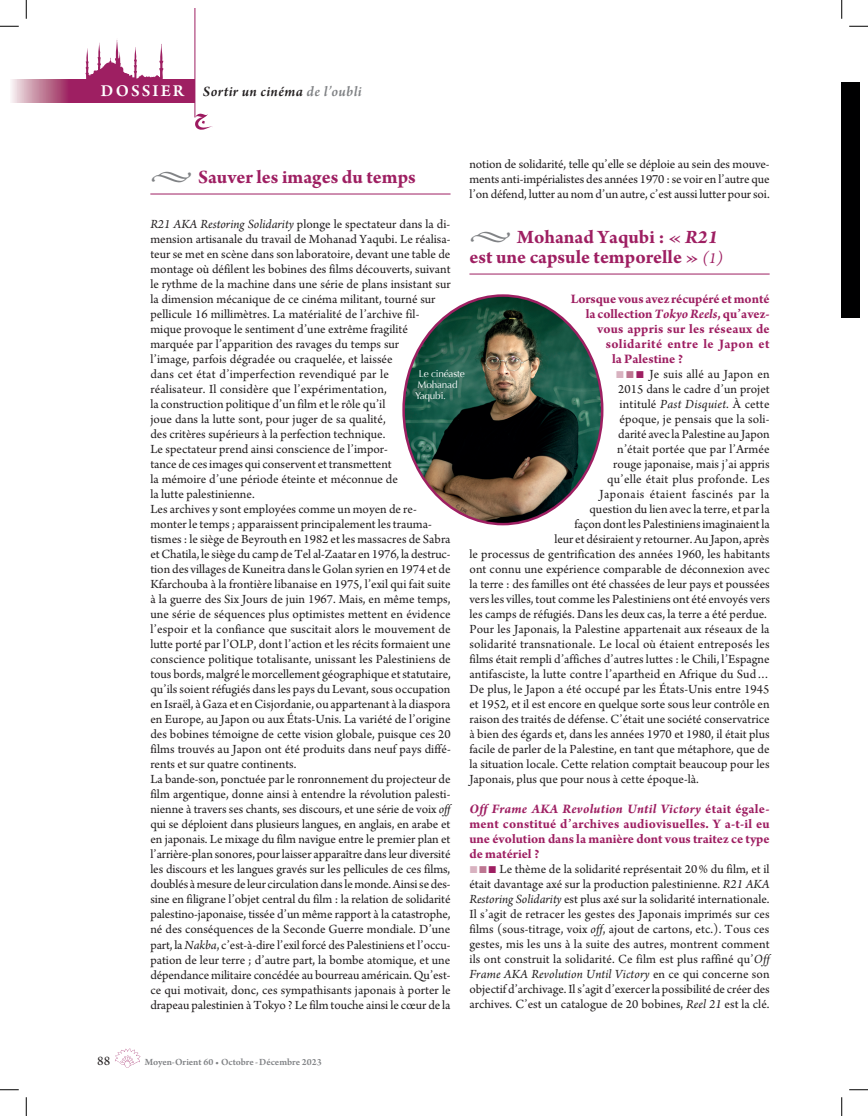
<style>
.page{position:relative;width:868px;height:1116px;background:#fff}
.page>*{position:absolute;margin:0;border:0;box-sizing:border-box;transform-origin:0 0}
.t1{font:700 20px/20px "Arno Pro";color:#9e1f62}
.t2{font:italic 600 15px "Arno Pro";letter-spacing:.025em;color:#231f20}
.t3{font:700 13.75px/15px "Arno Pro";color:#9e1f62;text-align:justify}
.t4{font:700 13.75px "Arno Pro";letter-spacing:.03em;color:#9e1f62}
.t5{font:13.75px "Arno Pro";color:#231f20}
.t6{font:13.12px/15px "Arno Pro";color:#231f20;text-align:justify}
.t7{font:13.12px "Arno Pro";letter-spacing:.03em;color:#231f20}
.t8{font:600 10px "Arno Pro";letter-spacing:-.005em;color:#808285}
.t9{font:10px/11.2px "Optima";letter-spacing:-.02em;color:#fff}
.s1{font-style:normal;font-size:17.5px;color:#fff}
.s2{color:#808285}
.s3{font-family:"Minion Pro";font-size:26.25px;color:#808285}
.s4{font-style:italic}
.s5{font-weight:400;font-style:italic;font-size:16.25px}
</style>
<div class="page">
<svg style="left:115px;top:1048px;width:25px;height:19px"></svg>
<svg style="left:11px;top:79px;width:183px;height:23px;background:#ab4177"></svg>
<svg style="left:81px;top:40px;width:85px;height:41px"></svg>
<hr style="left:194px;top:9px;width:1px;height:108px;background:#9e1f62">
<svg style="left:195px;top:113px;width:18px;height:17px"></svg>
<div style="left:841px;top:83px;width:18px;height:234px;background:#000001"></div>
<img style="left:403px;top:295px;width:199px;height:229px">
<hr style="left:150px;top:194px;width:300px;height:1px;background:#9e1f62">
<hr style="left:469px;top:274px;width:300px;height:1px;background:#9e1f62">
<svg style="left:0;top:25px;width:19px;height:2px"></svg>
<svg style="left:849px;top:25px;width:18px;height:2px"></svg>
<svg style="left:0;top:1089px;width:19px;height:1px"></svg>
<svg style="left:849px;top:1089px;width:18px;height:1px"></svg>
<svg style="left:25px;top:0;width:2px;height:19px"></svg>
<svg style="left:25px;top:1097px;width:2px;height:18px"></svg>
<svg style="left:841px;top:0;width:1px;height:19px"></svg>
<svg style="left:841px;top:1097px;width:1px;height:18px"></svg>
<svg style="left:455px;top:504px;width:13px;height:9px"></svg>
<p class="t2" style="left:101px;top:82px;width:262px"><span class="s1">DOSSIER</span> Sortir un cinéma <span class="s2">de l’oubli</span></p>
<p class="t6" style="left:469px;top:157px;width:302px">notion de solidarité, telle qu’elle se déploie au sein des mouve&shy;ments anti-impérialistes des années 1970 :se voir en l’autre que l’on défend, lutter au nom d’un autre, c’est aussi lutter pour soi.</p>
<h1 class="t1" style="left:469px;top:228px;width:255px"><span class="s3">•</span> Mohanad Yaqubi : « <span class="s4">R21 </span>est une capsule temporelle » <span class="s5">(1)</span></h1>
<p class="t3" style="left:570px;top:292px;width:200px">Lorsque vous avez récupéré et monté</p>
<p class="t3" style="left:585px;top:307px;width:185px">la collection <span class="s4">Tokyo Reels</span>, qu’avez-</p>
<p class="t3" style="left:597px;top:322px;width:174px">vous appris sur les réseaux de</p>
<p class="t4" style="left:605px;top:336px;width:165px">solidarité entre le Japon et</p>
<p class="t3" style="left:612px;top:352px;width:73px">la Palestine ?</p>
<p class="t6" style="left:649px;top:367px;width:121px">Je suis allé au Japon en</p>
<p class="t6" style="left:618px;top:382px;width:153px">2015 dans le cadre d’un projet</p>
<p class="t6" style="left:619px;top:397px;width:151px">intitulé <span class="s4">Past Disquiet</span>. À cette</p>
<p class="t6" style="left:619px;top:412px;width:151px">époque, je pensais que la soli-</p>
<p class="t6" style="left:618px;top:427px;width:153px">darité avec la Palestine au Japon</p>
<p class="t6" style="left:617px;top:442px;width:154px">n’était portée que par l’Armée</p>
<p class="t6" style="left:613px;top:457px;width:158px">rouge japonaise, mais j’ai appris</p>
<p class="t6" style="left:607px;top:472px;width:164px">qu’elle était plus profonde. Les</p>
<p class="t7" style="left:599px;top:487px;width:171px">Japonais étaient fascinés par la</p>
<p class="t6" style="left:589px;top:502px;width:182px">question du lien avec la terre, et par la</p>
<p class="t6" style="left:574px;top:517px;width:197px">façon dont les Palestiniens imaginaient la</p>
<p class="t6" style="left:554px;top:532px;width:216px">leur et désiraient y retourner. Au Japon, après</p>
<p class="t6" style="left:469px;top:547px;width:302px">le processus de gentrification des années 1960, les habitants</p>
<p class="t6" style="left:469px;top:562px;width:302px">ont connu une expérience comparable de déconnexion avec</p>
<p class="t6" style="left:469px;top:577px;width:302px">la terre : des familles ont été chassées de leur pays et poussées</p>
<p class="t6" style="left:469px;top:592px;width:302px">vers les villes, tout comme les Palestiniens ont été envoyés vers</p>
<p class="t6" style="left:469px;top:607px;width:299px">les camps de réfugiés. Dans les deux cas, la terre a été perdue.</p>
<p class="t6" style="left:469px;top:622px;width:301px">Pour les Japonais, la Palestine appartenait aux réseaux de la</p>
<p class="t6" style="left:469px;top:637px;width:301px">solidarité transnationale. Le local où étaient entreposés les</p>
<p class="t6" style="left:469px;top:652px;width:302px">films était rempli d’affiches d’autres luttes : le Chili, l’Espagne</p>
<p class="t6" style="left:469px;top:667px;width:301px">antifasciste, la lutte contre l’apartheid en Afrique du Sud…</p>
<p class="t6" style="left:469px;top:682px;width:301px">De plus, le Japon a été occupé par les États-Unis entre 1945</p>
<p class="t6" style="left:469px;top:697px;width:302px">et 1952, et il est encore en quelque sorte sous leur contrôle en</p>
<p class="t6" style="left:469px;top:712px;width:301px">raison des traités de défense. C’était une société conservatrice</p>
<p class="t6" style="left:469px;top:727px;width:301px">à bien des égards et, dans les années 1970 et 1980, il était plus</p>
<p class="t6" style="left:469px;top:742px;width:301px">facile de parler de la Palestine, en tant que métaphore, que de</p>
<p class="t6" style="left:469px;top:757px;width:302px">la situation locale. Cette relation comptait beaucoup pour les</p>
<p class="t6" style="left:469px;top:772px;width:231px">Japonais, plus que pour nous à cette époque-là.</p>
<p class="t3" style="left:469px;top:802px;width:302px"><span class="s4">Off Frame AKA Revolution Until Victory</span> était égale&shy;ment constitué d’archives audiovisuelles. Y a-t-il eu une évolution dans la manière dont vous traitez ce type de matériel ?</p>
<p class="t6" style="left:469px;top:862px;width:302px;text-indent:30px">Le thème de la solidarité représentait 20% du film, et il était davantage axé sur la production palestinienne. <span class="s4">R21 AKA Restoring Solidarity</span> est plus axé sur la solidarité internationale.<br>Il s’agit de retracer les gestes des Japonais imprimés sur ces films (sous-titrage, voix <span class="s4">off</span>, ajout de cartons, etc.). Tous ces gestes, mis les uns à la suite des autres, montrent comment ils ont construit la solidarité. Ce film est plus raffiné qu’<span class="s4">Off Frame AKA Revolution Until Victory</span> en ce qui concerne son objectif d’archivage. Il s’agit d’exercer la possibilité de créer des archives. C’est un catalogue de 20 bobines, <span class="s4">Reel 21</span> est la clé.</p>
<h1 class="t1" style="left:150px;top:168px;width:267px"><span class="s3">•</span> Sauver les images du temps</h1>
<p class="t6" style="left:150px;top:217px;width:302px;text-align:left"><span class="s4">R21 AKA Restoring Solidarity</span> plonge le spectateur dans la di&shy;mension artisanale du travail de Mohanad Yaqubi. Le réalisa&shy;teur se met en scène dans son laboratoire, devant une table de montage où défilent les bobines des films découverts, suivant le rythme de la machine dans une série de plans insistant sur la dimension mécanique de ce cinéma militant, tourné sur pellicule 16 millimètres. La matérialité de l’archive fil&shy;mique provoque le sentiment d’une extrême fragilité marquée par l’apparition des ravages du temps sur<br>l’image, parfois dégradée ou craquelée, et laissée<br>dans cet état d’imperfection revendiqué par le<br>réalisateur. Il considère que l’expérimentation,<br>la construction politique d’un film et le rôle qu’il<br>joue dans la lutte sont, pour juger de sa qualité,<br>des critères supérieurs à la perfection technique.<br>Le spectateur prend ainsi conscience de l’impor-<br>tance de ces images qui conservent et transmettent<br>la mémoire d’une période éteinte et méconnue de<br>la lutte palestinienne.<br>Les archives y sont employées comme un moyen de re&shy;monter le temps ; apparaissent principalement les trauma&shy;tismes : le siège de Beyrouth en 1982 et les massacres de Sabra et Chatila, le siège du camp de Tel al-Zaatar en 1976, la destruc&shy;tion des villages de Kuneitra dans le Golan syrien en 1974 et de Kfarchouba à la frontière libanaise en 1975, l’exil qui fait suite à la guerre des Six Jours de juin 1967. Mais, en même temps, une série de séquences plus optimistes mettent en évidence l’espoir et la confiance que suscitait alors le mouvement de lutte porté par l’OLP, dont l’action et les récits formaient une conscience politique totalisante, unissant les Palestiniens de tous bords, malgré le morcellement géographique et statutaire, qu’ils soient réfugiés dans les pays du Levant, sous occupation en Israël, à Gaza et en Cisjordanie, ou appartenant à la diaspora en Europe, au Japon ou aux États-Unis. La variété de l’origine des bobines témoigne de cette vision globale, puisque ces 20 films trouvés au Japon ont été produits dans neuf pays diffé&shy;rents et sur quatre continents.<br>La bande-son, ponctuée par le ronronnement du projecteur de film argentique, donne ainsi à entendre la révolution palesti&shy;nienne à travers ses chants, ses discours, et une série de voix <span class="s4">off </span>qui se déploient dans plusieurs langues, en anglais, en arabe et en japonais. Le mixage du film navigue entre le premier plan et l’arrière-plan sonores, pour laisser apparaître dans leur diversité les discours et les langues gravés sur les pellicules de ces films, doublés à mesure de leur circulation dans le monde. Ainsi se des&shy;sine en filigrane l’objet central du film : la relation de solidarité palestino-japonaise, tissée d’un même rapport à la catastrophe, né des conséquences de la Seconde Guerre mondiale. D’une part, la <span class="s4">Nakba</span>, c’est-à-dire l’exil forcé des Palestiniens et l’occu&shy;pation de leur terre ; d’autre part, la bombe atomique, et une dépendance militaire concédée au bourreau américain. Qu’est&shy;ce qui motivait, donc, ces sympathisants japonais à porter le drapeau palestinien à Tokyo ? Le film touche ainsi le cœur de la</p>
<p class="t9" style="left:415px;top:368px;width:51px;text-indent:4px">Le cinéaste<br>Mohanad<br>Yaqubi.</p>
<p class="t5" style="left:97px;top:1053px;width:15px">88</p>
<p class="t8" style="left:145px;top:1056px;width:178px">Moyen-Orient 60 • Octobre -Décembre 2023</p>
</div>
